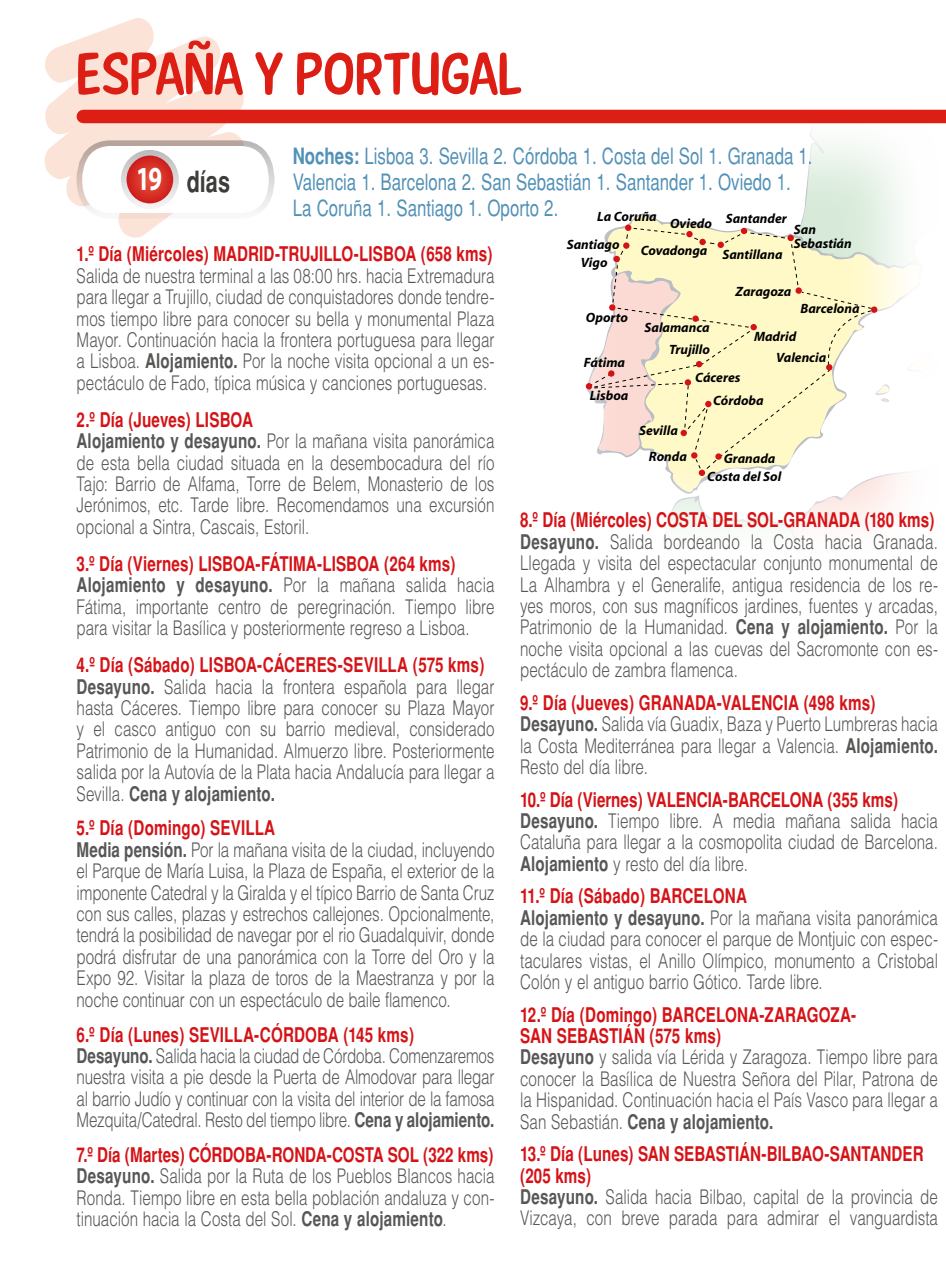
<style>
.page{position:relative;width:946px;height:1276px;background:#fff}
.page>*{position:absolute;margin:0;border:0;box-sizing:border-box;transform-origin:0 0}
.t1{font:58.5px "New Era Casual";letter-spacing:-.005em;color:#dd1e15}
.t2{font:700 29.25px "Helvetica";color:#3c3c3b;scale:.74 1}
.t3{font:22.5px/25.9px "Helvetica";color:#5291b6;scale:.75 1}
.t4{font:300 20.25px/21.4px "Helvetica";letter-spacing:-.005em;color:#575756;scale:.75 1}
.t5{font:700 20.25px "Helvetica";letter-spacing:.005em;color:#d51317;scale:.75 1}
.t6{font:italic 700 13.5px/13.5px "Myriad";color:#000}
.s1{font-weight:700}
.s2{font-family:"Myriad";font-size:33.75px;color:#fff}
.s3{font-weight:700;color:#d51317}
</style>
<div class="page">
<svg style="left:521px;top:109px;width:417px;height:424px"></svg>
<div style="left:684px;top:379px;width:7px;height:7px;background:#d51317;border-radius:50%"></div>
<div style="left:83px;top:110px;width:862px;height:13px;background:#dd1e15"></div>
<svg style="left:44px;top:18px;width:236px;height:220px"></svg>
<svg style="left:124px;top:153px;width:52px;height:53px;background:#d64037"></svg>
<div style="left:121px;top:150px;width:58px;height:59px;border:6px solid #fff;border-radius:50%"></div>
<h1 class="t1" style="left:77px;top:39px;width:448px">ESPAÑA Y PORTUGAL</h1>
<p class="t3" style="left:293px;top:143px;width:694px"><span class="s1">Noches:</span> Lisboa 3. Sevilla 2. Córdoba 1. Costa del Sol 1. Granada 1.<br>Valencia 1. Barcelona 2. San Sebastián 1. Santander 1. Oviedo 1.<br>La Coruña 1. Santiago 1. Oporto 2.</p>
<h2 class="t2" style="left:136px;top:164px;width:128px"><span class="s2">19</span> días</h2>
<p class="t6" style="left:597px;top:210px;width:61px">La Coruña</p>
<p class="t6" style="left:670px;top:212px;width:118px">Oviedo Santander</p>
<p class="t6" style="left:794px;top:223px;width:59px">San<br>Sebastián</p>
<p class="t6" style="left:566px;top:238px;width:54px">Santiago</p>
<p class="t6" style="left:640px;top:248px;width:143px">Covadonga Santillana</p>
<p class="t5" style="left:77px;top:242px;width:556px">1.º Día (Miércoles) MADRID-TRUJILLO-LISBOA (658 kms)</p>
<p class="t4" style="left:77px;top:264px;width:559px;text-align:justify">Salida de nuestra terminal a las 08:00 hrs. hacia Extremadura para llegar a Trujillo, ciudad de conquistadores donde tendre&shy;mos tiempo libre para conocer su bella y monumental Plaza Mayor. Continuación hacia la frontera portuguesa para llegar a Lisboa. <span class="s1">Alojamiento.</span> Por la noche visita opcional a un es&shy;pectáculo de Fado, típica música y canciones portuguesas.</p>
<p class="t4" style="left:77px;top:408px;width:559px"><span class="s3">2.º Día (Jueves) LISBOA<br></span><span class="s1">Alojamiento y desayuno.</span> Por la mañana visita panorámica de esta bella ciudad situada en la desembocadura del río Tajo: Barrio de Alfama, Torre de Belem, Monasterio de los Jerónimos, etc. Tarde libre. Recomendamos una excursión opcional a Sintra, Cascais, Estoril.</p>
<p class="t4" style="left:77px;top:552px;width:559px"><span class="s3">3.º Día (Viernes) LISBOA-FÁTIMA-LISBOA (264 kms)<br></span><span class="s1">Alojamiento y desayuno.</span> Por la mañana salida hacia Fátima, importante centro de peregrinación. Tiempo libre para visitar la Basílica y posteriormente regreso a Lisboa.</p>
<p class="t4" style="left:77px;top:654px;width:559px"><span class="s3">4.º Día (Sábado) LISBOA-CÁCERES-SEVILLA (575 kms)<br></span><span class="s1">Desayuno.</span> Salida hacia la frontera española para llegar hasta Cáceres. Tiempo libre para conocer su Plaza Mayor y el casco antiguo con su barrio medieval, considerado Patrimonio de la Humanidad. Almuerzo libre. Posteriormente salida por la Autovía de la Plata hacia Andalucía para llegar a Sevilla. <span class="s1">Cena y alojamiento.</span></p>
<p class="t4" style="left:77px;top:817px;width:559px"><span class="s3">5.º Día (Domingo) SEVILLA<br></span><span class="s1">Media pensión.</span> Por la mañana visita de la ciudad, incluyendo el Parque de María Luisa, la Plaza de España, el exterior de la imponente Catedral y la Giralda y el típico Barrio de Santa Cruz con sus calles, plazas y estrechos callejones. Opcionalmente, tendrá la posibilidad de navegar por el rio Guadalquivir, donde podrá disfrutar de una panorámica con la Torre del Oro y la Expo 92. Visitar la plaza de toros de la Maestranza y por la noche continuar con un espectáculo de baile flamenco.</p>
<p class="t4" style="left:77px;top:1023px;width:559px"><span class="s3">6.º Día (Lunes) SEVILLA-CÓRDOBA (145 kms)<br></span><span class="s1">Desayuno.</span> Salida hacia la ciudad de Córdoba. Comenzaremos nuestra visita a pie desde la Puerta de Almodovar para llegar al barrio Judío y continuar con la visita del interior de la famosa Mezquita/Catedral. Resto del tiempo libre. <span class="s1">Cena y alojamiento.</span></p>
<p class="t4" style="left:77px;top:1143px;width:559px;text-align:justify"><span class="s3">7.º Día (Martes) CÓRDOBA-RONDA-COSTA SOL (322 kms)<br></span><span class="s1">Desayuno.</span> Salida por la Ruta de los Pueblos Blancos hacia Ronda. Tiempo libre en esta bella población andaluza y con&shy;tinuación hacia la Costa del Sol. <span class="s1">Cena y alojamiento</span>.</p>
<p class="t6" style="left:580px;top:256px;width:28px">Vigo</p>
<p class="t6" style="left:735px;top:285px;width:57px">Zaragoza</p>
<p class="t6" style="left:754px;top:330px;width:44px">Madrid</p>
<p class="t6" style="left:800px;top:302px;width:61px">Barcelona</p>
<p class="t6" style="left:776px;top:352px;width:51px">Valencia</p>
<p class="t6" style="left:586px;top:312px;width:44px">Oporto</p>
<p class="t6" style="left:644px;top:321px;width:67px">Salamanca</p>
<p class="t6" style="left:669px;top:343px;width:42px">Trujillo</p>
<p class="t6" style="left:583px;top:356px;width:43px">Fátima</p>
<p class="t6" style="left:695px;top:371px;width:47px">Cáceres</p>
<p class="t6" style="left:590px;top:389px;width:40px">Lisboa</p>
<p class="t6" style="left:713px;top:394px;width:52px">Córdoba</p>
<p class="t6" style="left:639px;top:424px;width:40px">Sevilla</p>
<p class="t6" style="left:649px;top:450px;width:39px">Ronda</p>
<p class="t6" style="left:707px;top:449px;width:76px;line-height:18.2px;text-indent:17px">Granada<br>Costa del Sol</p>
<p class="t4" style="left:520px;top:509px;width:559px"><span class="s3">8.º Día (Miércoles) COSTA DEL SOL-GRANADA (180 kms)<br></span><span class="s1">Desayuno.</span> Salida bordeando la Costa hacia Granada.<br>Llegada y visita del espectacular conjunto monumental de La Alhambra y el Generalife, antigua residencia de los re&shy;yes moros, con sus magníficos jardines, fuentes y arcadas, Patrimonio de la Humanidad. <span class="s1">Cena y alojamiento.</span> Por la noche visita opcional a las cuevas del Sacromonte con es&shy;pectáculo de zambra flamenca.</p>
<p class="t4" style="left:520px;top:691px;width:559px"><span class="s3">9.º Día (Jueves) GRANADA-VALENCIA (498 kms)<br></span><span class="s1">Desayuno.</span> Salida vía Guadix, Baza y Puerto Lumbreras hacia la Costa Mediterránea para llegar a Valencia. <span class="s1">Alojamiento.<br></span>Resto del día libre.</p>
<p class="t4" style="left:520px;top:788px;width:559px"><span class="s3">10.º Día (Viernes) VALENCIA-BARCELONA (355 kms)<br></span><span class="s1">Desayuno.</span> Tiempo libre. A media mañana salida hacia Cataluña para llegar a la cosmopolita ciudad de Barcelona.<br><span class="s1">Alojamiento</span> y resto del día libre.</p>
<p class="t4" style="left:520px;top:885px;width:559px"><span class="s3">11.º Día (Sábado) BARCELONA<br></span><span class="s1">Alojamiento y desayuno.</span> Por la mañana visita panorámica de la ciudad para conocer el parque de Montjuic con espec&shy;taculares vistas, el Anillo Olímpico, monumento a Cristobal Colón y el antiguo barrio Gótico. Tarde libre.</p>
<p class="t4" style="left:520px;top:1003px;width:559px"><span class="s3">12.º Día (Domingo) BARCELONA-ZARAGOZA-<br>SAN SEBASTIÁN (575 kms)<br></span><span class="s1">Desayuno</span> y salida vía Lérida y Zaragoza. Tiempo libre para conocer la Basílica de Nuestra Señora del Pilar, Patrona de la Hispanidad. Continuación hacia el País Vasco para llegar a San Sebastián. <span class="s1">Cena y alojamiento.</span></p>
<p class="t4" style="left:520px;top:1142px;width:559px"><span class="s3">13.º Día (Lunes) SAN SEBASTIÁN-BILBAO-SANTANDER (205 kms)<br></span><span class="s1">Desayuno.</span> Salida hacia Bilbao, capital de la provincia de Vizcaya, con breve parada para admirar el vanguardista</p>
</div>
